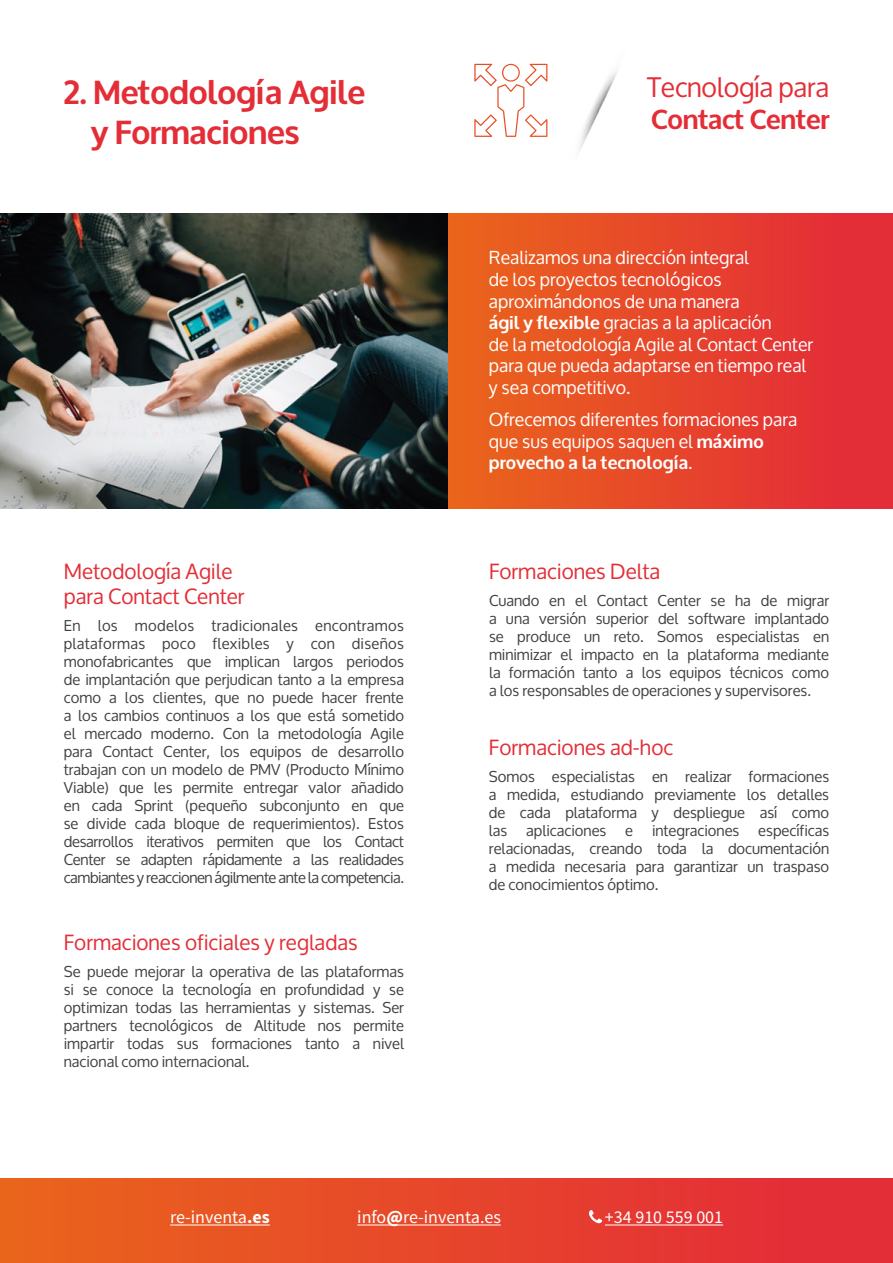
<style>
.page{position:relative;width:893px;height:1263px;background:#fff}
.page>*{position:absolute;margin:0;border:0;box-sizing:border-box;transform-origin:0 0}
.t1{font:700 33px/39.6px "Oxygen";letter-spacing:-.01em;color:#e42e37}
.t2{font:27px "Oxygen";letter-spacing:-.01em;color:#e42e37}
.t3{font:700 27px "Oxygen";letter-spacing:-.01em;color:#e42e37}
.t4{font:21px/25.2px "Oxygen";color:#e42e37}
.t5{font:18px/21.6px "Oxygen";color:#fff}
.t6{font:18px "Source Sans Pro";color:#fff}
.t7{font:15px/18px "Oxygen";color:#414042;text-align:justify}
.s1{font-weight:700}
.s2{font-weight:900}
</style>
<div class="page">
<div style="left:447px;top:213px;width:446px;height:295px;background:linear-gradient(to right,#ea651b,#e3283a)"></div>
<img style="left:579px;top:70px;width:39px;height:81px">
<svg style="left:474px;top:64px;width:73px;height:73px"></svg>
<img style="left:0;top:213px;width:447px;height:295px">
<div style="left:0;top:1179px;width:893px;height:84px;background:linear-gradient(to right,#ea651d,#e3293b)"></div>
<hr style="left:170px;top:1224px;width:100px;height:1px;background:#fff">
<hr style="left:357px;top:1224px;width:144px;height:1px;background:#fff">
<hr style="left:605px;top:1224px;width:118px;height:1px;background:#fff">
<svg style="left:589px;top:1210px;width:13px;height:13px"></svg>
<h1 class="t1" style="left:91px;top:74px;width:276px;text-indent:-27px">2. Metodología Agile y Formaciones</h1>
<h3 class="t4" style="left:64px;top:559px;width:182px">Metodología Agile para Contact Center</h3>
<p class="t7" style="left:64px;top:617px;width:342px">En los modelos tradicionales encontramos plataformas poco flexibles y con diseños monofabricantes que implican largos periodos de implantación que perjudican tanto a la empresa como a los clientes, que no puede hacer frente a los cambios continuos a los que está sometido el mercado moderno. Con la metodología Agile para Contact Center, los equipos de desarrollo trabajan con un modelo de PMV (Producto Mínimo Viable) que les permite entregar valor añadido en cada Sprint (pequeño subconjunto en que se divide cada bloque de requerimientos). Estos desarrollos iterativos permiten que los Contact Center se adapten rápidamente a las realidades cambiantes y reaccionen ágilmente ante la competencia.</p>
<h3 class="t4" style="left:64px;top:930px;width:295px">Formaciones oficiales y regladas</h3>
<p class="t7" style="left:64px;top:962px;width:342px">Se puede mejorar la operativa de las plataformas si se conoce la tecnología en profundidad y se optimizan todas las herramientas y sistemas. Ser partners tecnológicos de Altitude nos permite impartir todas sus formaciones tanto a nivel nacional como internacional.</p>
<h2 class="t2" style="left:647px;top:72px;width:183px">Tecnología para</h2>
<h2 class="t3" style="left:651px;top:103px;width:180px">Contact Center</h2>
<p class="t5" style="left:489px;top:247px;width:326px">Realizamos una dirección integral<br>de los proyectos tecnológicos aproximándonos de una manera<br><span class="s1">ágil y flexible</span> gracias a la aplicación<br>de la metodología Agile al Contact Center para que pueda adaptarse en tiempo real y sea competitivo.</p>
<p class="t5" style="left:489px;top:409px;width:310px">Ofrecemos diferentes formaciones para que sus equipos saquen el <span class="s1">máximo provecho a la tecnología</span>.</p>
<h3 class="t4" style="left:489px;top:559px;width:173px">Formaciones Delta</h3>
<p class="t7" style="left:489px;top:592px;width:342px">Cuando en el Contact Center se ha de migrar a una versión superior del software implantado se produce un reto. Somos especialistas en minimizar el impacto en la plataforma mediante la formación tanto a los equipos técnicos como a los responsables de operaciones y supervisores.</p>
<h3 class="t4" style="left:489px;top:735px;width:186px">Formaciones ad-hoc</h3>
<p class="t7" style="left:489px;top:768px;width:342px">Somos especialistas en realizar formaciones a medida, estudiando previamente los detalles de cada plataforma y despliegue así como las</p>
<p class="t7" style="left:489px;top:822px;width:342px;text-indent:269px">específicas relacionadas, creando toda la documentación a medida necesaria para garantizar un traspaso de conocimientos óptimo.</p>
<p class="t7" style="left:526px;top:822px;width:82px">aplicaciones</p>
<p class="t7" style="left:625px;top:822px;width:9px">e</p>
<p class="t7" style="left:652px;top:822px;width:89px">integraciones</p>
<p class="t6" style="left:170px;top:1206px;width:101px">re-inventa<span class="s1">.es</span></p>
<p class="t6" style="left:357px;top:1206px;width:145px">info<span class="s2">@</span>re-inventa.es</p>
<p class="t6" style="left:605px;top:1206px;width:120px">+34 910 559 001</p>
</div>
